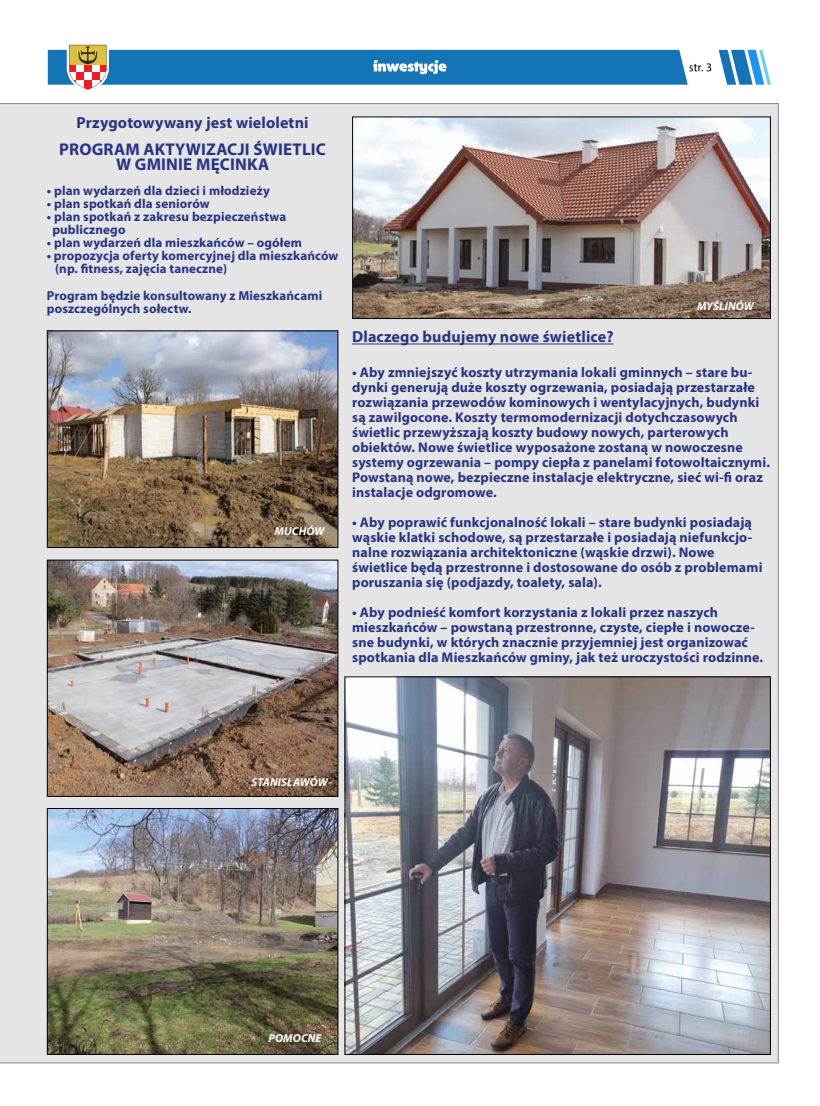
<style>
.page{position:relative;width:820px;height:1106px;background:#fff}
.page>*{position:absolute;margin:0;border:0;box-sizing:border-box;transform-origin:0 0}
.t1{font:700 17px/15px "Myriad Pro";letter-spacing:.01em;color:#283583;text-align:center}
.t2{font:700 16px "Myriad Pro";letter-spacing:.01em;color:#283583}
.t3{font:700 14px/15px "Myriad Pro";letter-spacing:.01em;color:#283583}
.t4{font:700 13px/13px "Myriad Pro";letter-spacing:.01em;color:#283583}
.t5{font:italic 700 11.5px "Myriad Pro";letter-spacing:.01em;color:#fff}
</style>
<div class="page">
<svg style="left:48px;top:44px;width:722px;height:46px"></svg>
<div style="left:0;top:103px;width:778px;height:960px;background:#e5e5e5"></div>
<img style="left:354px;top:118px;width:414px;height:199px">
<div style="left:352px;top:116px;width:418px;height:203px;border:1px solid #000"></div>
<img style="left:49px;top:332px;width:287px;height:214px">
<div style="left:47px;top:330px;width:291px;height:218px;border:1px solid #000"></div>
<hr style="left:352px;top:343px;width:261px;height:1px;background:#283583">
<img style="left:346px;top:678px;width:422px;height:374px">
<img style="left:49px;top:561px;width:287px;height:234px">
<div style="left:47px;top:559px;width:291px;height:238px;border:1px solid #000"></div>
<img style="left:49px;top:810px;width:287px;height:242px">
<div style="left:47px;top:808px;width:291px;height:246px;border:1px solid #000"></div>
<p class="t2" style="left:77px;top:113px;width:233px">Przygotowywany jest wieloletni</p>
<p class="t1" style="left:59px;top:142px;width:268px">PROGRAM AKTYWIZACJI ŚWIETLIC<br>W GMINIE MĘCINKA</p>
<p class="t4" style="left:47px;top:184px;width:224px">• plan wydarzeń dla dzieci i młodzieży</p>
<p class="t4" style="left:47px;top:197px;width:164px">• plan spotkań dla seniorów</p>
<p class="t4" style="left:52px;top:210px;width:235px;text-indent:-6px">• plan spotkań z zakresu bezpieczeństwa publicznego</p>
<p class="t4" style="left:47px;top:236px;width:256px">• plan wydarzeń dla mieszkańców – ogółem</p>
<p class="t4" style="left:55px;top:249px;width:285px;text-indent:-8px">• propozycja oferty komercyjnej dla mieszkańców (np. fitness, zajęcia taneczne)</p>
<p class="t4" style="left:47px;top:288px;width:277px">Program będzie konsultowany z Mieszkańcami poszczególnych sołectw.</p>
<p class="t5" style="left:274px;top:524px;width:51px">MUCHÓW</p>
<p class="t5" style="left:696px;top:298px;width:58px">MYŚLINÓW</p>
<p class="t2" style="left:352px;top:326px;width:263px">Dlaczego budujemy nowe świetlice?</p>
<p class="t3" style="left:352px;top:365px;width:419px">• Aby zmniejszyć koszty utrzymania lokali gminnych – stare bu&shy;dynki generują duże koszty ogrzewania, posiadają przestarzałe rozwiązania przewodów kominowych i wentylacyjnych, budynki są zawilgocone. Koszty termomodernizacji dotychczasowych świetlic przewyższają koszty budowy nowych, parterowych obiektów. Nowe świetlice wyposażone zostaną w nowoczesne systemy ogrzewania – pompy ciepła z panelami fotowoltaicznymi.<br>Powstaną nowe, bezpieczne instalacje elektryczne, sieć wi-fi oraz instalacje odgromowe.</p>
<p class="t3" style="left:352px;top:515px;width:412px">• Aby poprawić funkcjonalność lokali – stare budynki posiadają wąskie klatki schodowe, są przestarzałe i posiadają niefunkcjo&shy;nalne rozwiązania architektoniczne (wąskie drzwi). Nowe świetlice będą przestronne i dostosowane do osób z problemami poruszania się (podjazdy, toalety, sala).</p>
<p class="t3" style="left:352px;top:604px;width:412px">• Aby podnieść komfort korzystania z lokali przez naszych mieszkańców – powstaną przestronne, czyste, ciepłe i nowocze&shy;sne budynki, w których znacznie przyjemniej jest organizować spotkania dla Mieszkańców gminy, jak też uroczystości rodzinne.</p>
<p class="t5" style="left:251px;top:775px;width:78px">STANISŁAWÓW</p>
<p class="t5" style="left:268px;top:1030px;width:55px">POMOCNE</p>
</div>
